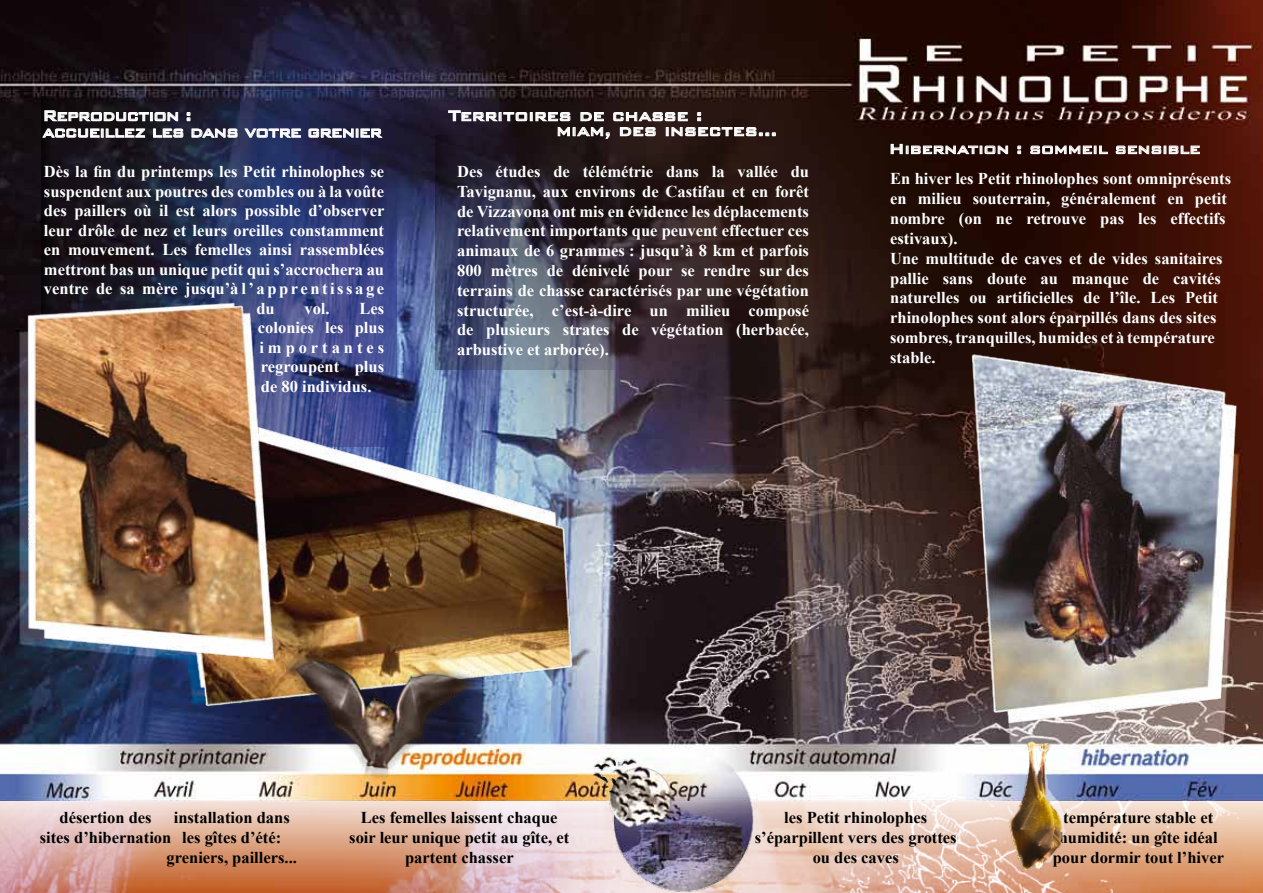
<style>
.page{position:relative;width:1263px;height:893px;background:#fff}
.page>*{position:absolute;margin:0;border:0;box-sizing:border-box;transform-origin:0 0}
.t1{font:500 19.5px/16.5px "Bank Gothic BT";letter-spacing:-.03em;color:#fff;scale:.95 1}
.t2{font:500 19.5px/15px "Bank Gothic BT";color:#fff}
.t3{font:500 18px "Bank Gothic BT";color:#fff}
.t4{font:700 16.5px/19.8px "Times New Roman";color:#fff;text-align:justify}
.t5{font:700 16.5px/19.8px "Times New Roman";color:#000;text-align:center}
</style>
<div class="page">
<img style="left:0;top:0;width:1263px;height:802px">
<svg style="left:0;top:802px;width:1263px;height:91px;background:#e1b4a1"></svg>
<svg style="left:41px;top:97px;width:356px;height:254px;background:#252a4e"></svg>
<svg style="left:435px;top:135px;width:400px;height:235px;background:#31282f"></svg>
<img style="left:62px;top:351px;width:553px;height:368px">
<img style="left:1px;top:282px;width:301px;height:404px">
<img style="left:944px;top:308px;width:302px;height:453px">
<svg style="left:890px;top:144px;width:118px;height:11px"></svg>
<svg style="left:1017px;top:145px;width:4px;height:9px"></svg>
<svg style="left:1030px;top:145px;width:78px;height:10px"></svg>
<svg style="left:1115px;top:145px;width:85px;height:10px"></svg>
<svg style="left:448px;top:110px;width:328px;height:29px;background:#4f4445"></svg>
<svg style="left:44px;top:110px;width:134px;height:12px;background:#6e6c6f"></svg>
<svg style="left:186px;top:112px;width:5px;height:10px"></svg>
<svg style="left:42px;top:128px;width:103px;height:10px"></svg>
<svg style="left:153px;top:128px;width:31px;height:10px"></svg>
<svg style="left:191px;top:128px;width:47px;height:10px"></svg>
<svg style="left:244px;top:128px;width:57px;height:10px"></svg>
<svg style="left:308px;top:128px;width:75px;height:10px"></svg>
<img style="left:284px;top:582px;width:190px;height:219px">
<img style="left:577px;top:689px;width:190px;height:204px">
<img style="left:927px;top:676px;width:190px;height:217px">
<p class="t1" style="left:43px;top:107px;width:359px">Reproduction :<br>accueillez les dans votre grenier</p>
<p class="t4" style="left:44px;top:161px;width:342px">Dès la fin du printemps les Petit rhinolophes se</p>
<p class="t4" style="left:44px;top:181px;width:342px">suspendent aux poutres des combles ou à la voûte</p>
<p class="t4" style="left:44px;top:200px;width:342px">des paillers où il est alors possible d’observer</p>
<p class="t4" style="left:44px;top:220px;width:342px">leur drôle de nez et leurs oreilles constamment</p>
<p class="t4" style="left:44px;top:239px;width:342px">en mouvement. Les femelles ainsi rassemblées</p>
<p class="t4" style="left:44px;top:259px;width:342px">mettront bas un unique petit qui s’accrochera au</p>
<p class="t4" style="left:44px;top:278px;width:342px">ventre de sa mère jusqu’à l ’ a p p r e n t i s s a g e</p>
<p class="t4" style="left:256px;top:298px;width:20px">du</p>
<p class="t4" style="left:304px;top:298px;width:27px">vol.</p>
<p class="t4" style="left:258px;top:298px;width:128px;text-indent:101px">Les colonies les plus importantes regroupent plus de 80 individus.</p>
<p class="t2" style="left:556px;top:108px;width:222px;text-indent:-108px">Territoires de chasse :<br>miam, des insectes…</p>
<p class="t3" style="left:889px;top:139px;width:313px">Hibernation : sommeil sensible</p>
<p class="t4" style="left:457px;top:161px;width:353px">Des études de télémétrie dans la vallée du Tavignanu, aux environs de Castifau et en forêt de Vizzavona ont mis en évidence les déplacements relativement importants que peuvent effectuer ces animaux de 6 grammes : jusqu’à 8 km et parfois 800 mètres de dénivelé pour se rendre sur des terrains de chasse caractérisés par une végétation structurée, c’est-à-dire un milieu composé de plusieurs strates de végétation (herbacée, arbustive et arborée).</p>
<p class="t4" style="left:890px;top:169px;width:342px;text-align:left">En hiver les Petit rhinolophes sont omniprésents en milieu souterrain, généralement en petit nombre (on ne retrouve pas les effectifs estivaux).<br>Une multitude de caves et de vides sanitaires pallie sans doute au manque de cavités naturelles ou artificielles de l’île. Les Petit rhinolophes sont alors éparpillés dans des sites sombres, tranquilles, humides et à température stable.</p>
<p class="t5" style="left:40px;top:807px;width:133px">désertion des<br>sites d’hibernation</p>
<p class="t5" style="left:167px;top:807px;width:132px">installation dans les gîtes d’été: greniers, paillers...</p>
<p class="t5" style="left:349px;top:807px;width:221px">Les femelles laissent chaque soir leur unique petit au gîte, et partent chasser</p>
<p class="t5" style="left:755px;top:807px;width:203px">les Petit rhinolophes s’éparpillent vers des grottes ou des caves</p>
<p class="t5" style="left:1053px;top:807px;width:173px">température stable et humidité: un gîte idéal pour dormir tout l’hiver</p>
</div>
